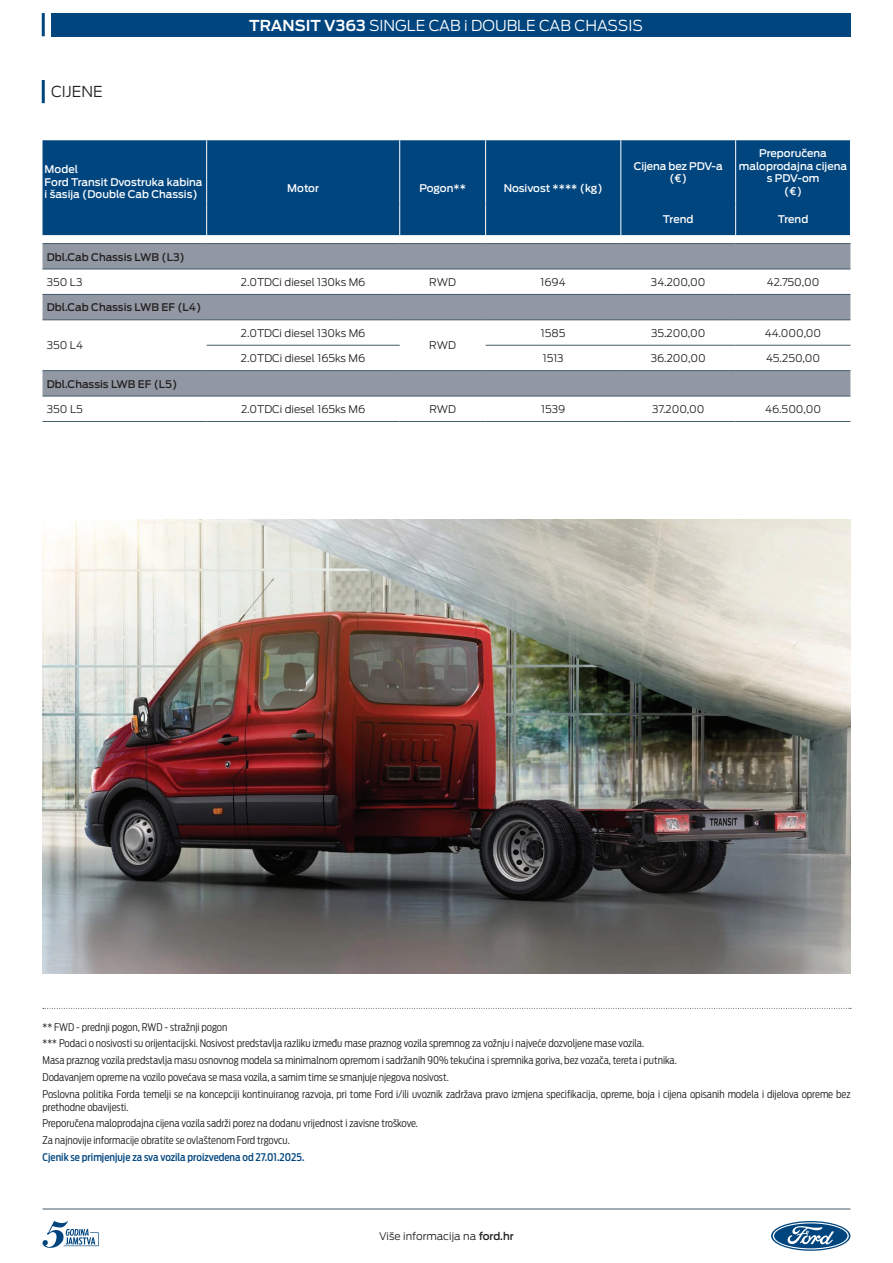
<style>
.page{position:relative;width:893px;height:1263px;background:#fff}
.page>*{position:absolute;margin:0;border:0;box-sizing:border-box;transform-origin:0 0}
.t1{font:300 15px "Ford Antenna";color:#fff}
.t2{font:300 15px "Ford Antenna";color:#231f20}
.t3{font:300 10.5px/16.8px "Ford Antenna Cond";color:#231f20}
.t4{font:300 10.5px "Ford Antenna";color:#231f20}
.t5{font:500 10.5px/12.6px "Ford Antenna";color:#fff;text-align:center}
.t6{font:500 10.5px "Ford Antenna";color:#231f20}
.t7{font:500 10.5px "Ford Antenna Cond";color:#01457f}
.s1{font-weight:600}
.s2{font-weight:500}
</style>
<div class="page">
<hr style="left:43px;top:1209px;width:807px;height:1px;background:#435a69">
<svg style="left:771px;top:1221px;width:79px;height:30px"></svg>
<svg style="left:773px;top:1222px;width:76px;height:27px"></svg>
<svg style="left:42px;top:1221px;width:57px;height:27px"></svg>
<div style="left:51px;top:13px;width:799px;height:23px;background:#01457f"></div>
<hr style="left:42px;top:80px;width:3px;height:23px;background:#01457f">
<hr style="left:42px;top:13px;width:3px;height:23px;background:#01457f">
<svg style="left:43px;top:1008px;width:808px;height:1px"></svg>
<img style="left:43px;top:519px;width:807px;height:455px">
<div style="left:43px;top:140px;width:807px;height:95px;background:#01457f"></div>
<svg style="left:43px;top:244px;width:807px;height:152px;fill:#9298a3"></svg>
<hr style="left:206px;top:140px;width:1px;height:63px;background:#fff">
<hr style="left:399px;top:140px;width:1px;height:63px;background:#fff">
<hr style="left:485px;top:140px;width:1px;height:63px;background:#fff">
<hr style="left:621px;top:140px;width:1px;height:63px;background:#fff">
<hr style="left:735px;top:140px;width:1px;height:63px;background:#fff">
<hr style="left:206px;top:203px;width:1px;height:32px;background:#fff">
<hr style="left:399px;top:203px;width:1px;height:32px;background:#fff">
<hr style="left:485px;top:203px;width:1px;height:32px;background:#fff">
<hr style="left:621px;top:203px;width:1px;height:32px;background:#fff">
<hr style="left:735px;top:203px;width:1px;height:32px;background:#fff">
<hr style="left:43px;top:243px;width:164px;height:1px;background:#435a69">
<hr style="left:207px;top:243px;width:193px;height:1px;background:#435a69">
<hr style="left:400px;top:243px;width:86px;height:1px;background:#435a69">
<hr style="left:486px;top:243px;width:135px;height:1px;background:#435a69">
<hr style="left:621px;top:243px;width:115px;height:1px;background:#435a69">
<hr style="left:736px;top:243px;width:114px;height:1px;background:#435a69">
<hr style="left:43px;top:269px;width:164px;height:1px;background:#435a69">
<hr style="left:207px;top:269px;width:193px;height:1px;background:#435a69">
<hr style="left:400px;top:269px;width:86px;height:1px;background:#435a69">
<hr style="left:486px;top:269px;width:135px;height:1px;background:#435a69">
<hr style="left:621px;top:269px;width:115px;height:1px;background:#435a69">
<hr style="left:736px;top:269px;width:114px;height:1px;background:#435a69">
<hr style="left:43px;top:294px;width:164px;height:1px;background:#435a69">
<hr style="left:207px;top:294px;width:193px;height:1px;background:#435a69">
<hr style="left:400px;top:294px;width:86px;height:1px;background:#435a69">
<hr style="left:486px;top:294px;width:135px;height:1px;background:#435a69">
<hr style="left:621px;top:294px;width:115px;height:1px;background:#435a69">
<hr style="left:736px;top:294px;width:114px;height:1px;background:#435a69">
<hr style="left:43px;top:320px;width:164px;height:1px;background:#435a69">
<hr style="left:207px;top:320px;width:193px;height:1px;background:#435a69">
<hr style="left:400px;top:320px;width:86px;height:1px;background:#435a69">
<hr style="left:486px;top:320px;width:135px;height:1px;background:#435a69">
<hr style="left:621px;top:320px;width:115px;height:1px;background:#435a69">
<hr style="left:736px;top:320px;width:114px;height:1px;background:#435a69">
<hr style="left:207px;top:345px;width:193px;height:1px;background:#435a69">
<hr style="left:486px;top:345px;width:135px;height:1px;background:#435a69">
<hr style="left:621px;top:345px;width:115px;height:1px;background:#435a69">
<hr style="left:736px;top:345px;width:114px;height:1px;background:#435a69">
<hr style="left:43px;top:370px;width:164px;height:1px;background:#435a69">
<hr style="left:207px;top:370px;width:193px;height:1px;background:#435a69">
<hr style="left:400px;top:370px;width:86px;height:1px;background:#435a69">
<hr style="left:486px;top:370px;width:135px;height:1px;background:#435a69">
<hr style="left:621px;top:370px;width:115px;height:1px;background:#435a69">
<hr style="left:736px;top:370px;width:114px;height:1px;background:#435a69">
<hr style="left:43px;top:396px;width:164px;height:1px;background:#435a69">
<hr style="left:207px;top:396px;width:193px;height:1px;background:#435a69">
<hr style="left:400px;top:396px;width:86px;height:1px;background:#435a69">
<hr style="left:486px;top:396px;width:135px;height:1px;background:#435a69">
<hr style="left:621px;top:396px;width:115px;height:1px;background:#435a69">
<hr style="left:736px;top:396px;width:114px;height:1px;background:#435a69">
<hr style="left:43px;top:421px;width:164px;height:1px;background:#435a69">
<hr style="left:207px;top:421px;width:193px;height:1px;background:#435a69">
<hr style="left:400px;top:421px;width:86px;height:1px;background:#435a69">
<hr style="left:486px;top:421px;width:135px;height:1px;background:#435a69">
<hr style="left:621px;top:421px;width:115px;height:1px;background:#435a69">
<hr style="left:736px;top:421px;width:114px;height:1px;background:#435a69">
<h1 class="t2" style="left:51px;top:79px;width:53px">cijene</h1>
<p class="t5" style="left:45px;top:162px;width:159px;text-align:left">Model<br>Ford Transit Dvostruka kabina i šasija (Double Cab Chassis)</p>
<h1 class="t1" style="left:249px;top:12px;width:392px"><span class="s1">TRANSIT V363</span> Single cab i double cab chass is</h1>
<p class="t5" style="left:287px;top:181px;width:33px">Motor</p>
<p class="t5" style="left:419px;top:181px;width:48px">Pogon**</p>
<p class="t5" style="left:504px;top:181px;width:101px">Nosivost **** (kg)</p>
<p class="t5" style="left:634px;top:158px;width:90px">Cijena bez PDV-a (€)</p>
<p class="t5" style="left:739px;top:146px;width:110px">Preporučena maloprodajna cijena s PDV-om<br>(€)</p>
<p class="t5" style="left:663px;top:212px;width:32px">Trend</p>
<p class="t5" style="left:778px;top:212px;width:32px">Trend</p>
<p class="t6" style="left:47px;top:247px;width:140px">Dbl.Cab Chassis LWB (L3)</p>
<p class="t4" style="left:47px;top:273px;width:37px">350 L3</p>
<p class="t4" style="left:241px;top:273px;width:126px">2.0TDCi diesel 130ks M6</p>
<p class="t4" style="left:429px;top:273px;width:28px">RWD</p>
<p class="t4" style="left:541px;top:273px;width:27px">1694</p>
<p class="t4" style="left:651px;top:273px;width:56px">34.200,00</p>
<p class="t4" style="left:767px;top:273px;width:54px">42.750,00</p>
<p class="t6" style="left:47px;top:298px;width:156px">Dbl.Cab Chassis LWB EF (L4)</p>
<p class="t4" style="left:47px;top:337px;width:38px">350 L4</p>
<p class="t4" style="left:241px;top:324px;width:126px">2.0TDCi diesel 130ks M6</p>
<p class="t4" style="left:541px;top:324px;width:26px">1585</p>
<p class="t4" style="left:651px;top:324px;width:56px">35.200,00</p>
<p class="t4" style="left:765px;top:324px;width:58px">44.000,00</p>
<p class="t4" style="left:429px;top:337px;width:28px">RWD</p>
<p class="t4" style="left:241px;top:349px;width:126px">2.0TDCi diesel 165ks M6</p>
<p class="t4" style="left:543px;top:349px;width:22px">1513</p>
<p class="t4" style="left:651px;top:349px;width:56px">36.200,00</p>
<p class="t4" style="left:766px;top:349px;width:56px">45.250,00</p>
<p class="t6" style="left:47px;top:375px;width:132px">Dbl.Chassis LWB EF (L5)</p>
<p class="t4" style="left:47px;top:400px;width:38px">350 L5</p>
<p class="t4" style="left:241px;top:400px;width:126px">2.0TDCi diesel 165ks M6</p>
<p class="t4" style="left:429px;top:400px;width:28px">RWD</p>
<p class="t4" style="left:541px;top:400px;width:26px">1539</p>
<p class="t4" style="left:652px;top:400px;width:54px">37.200,00</p>
<p class="t4" style="left:765px;top:400px;width:57px">46.500,00</p>
<p class="t3" style="left:43px;top:1017px;width:809px">** FWD - prednji pogon, RWD - stražnji pogon<br>*** Podaci o nosivosti su orijentacijski. Nosivost predstavlja razliku između mase praznog vozila spremnog za vožnju i najveće dozvoljene mase vozila.<br>Masa praznog vozila predstavlja masu osnovnog modela sa minimalnom opremom i sadržanih 90% tekućina i spremnika goriva, bez vozača, tereta i putnika.<br>Dodavanjem opreme na vozilo povećava se masa vozila, a samim time se smanjuje njegova nosivost.<br>Poslovna politika Forda temelji se na koncepciji kontinuiranog razvoja, pri tome Ford i/ili uvoznik zadržava pravo izmjena specifikacija, opreme, boja i cijena opisanih modela i dijelova opreme bez</p>
<p class="t3" style="left:43px;top:1097px;width:377px">prethodne obavijesti.<br>Preporučena maloprodajna cijena vozila sadrži porez na dodanu vrijednost i zavisne troškove.<br>Za najnovije informacije obratite se ovlaštenom Ford trgovcu.</p>
<p class="t7" style="left:43px;top:1148px;width:263px">Cjenik se primjenjuje za sva vozila proizvedena od 27.01.2025.</p>
<p class="t4" style="left:379px;top:1227px;width:136px">Više informacija na <span class="s2">ford.hr</span></p>
</div>
